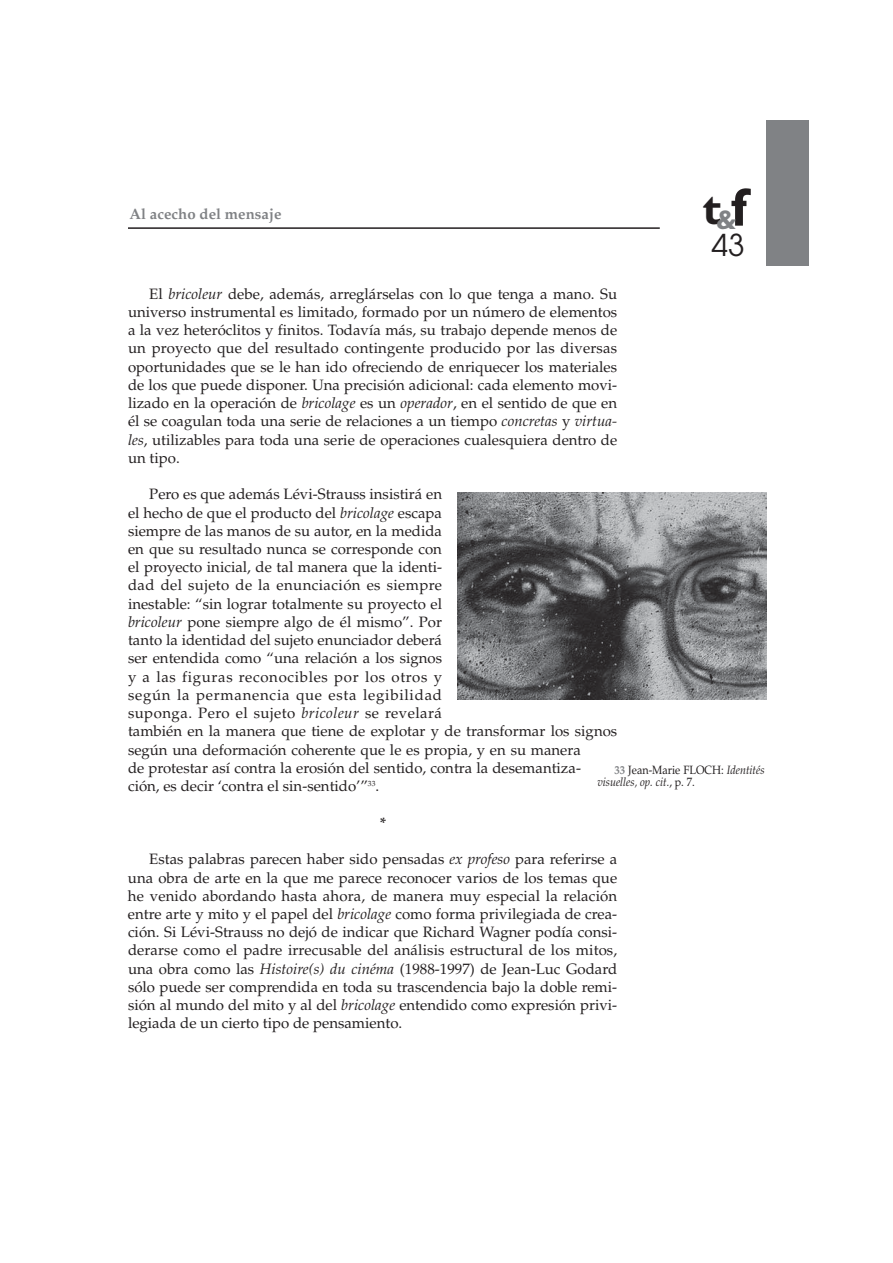
<style>
.page{position:relative;width:893px;height:1263px;background:#fff}
.page>*{position:absolute;margin:0;border:0;box-sizing:border-box;transform-origin:0 0}
.t1{font:700 45px "Gill Sans";color:#231f20}
.t2{font:30px "Avant Garde";color:#231f20}
.t3{font:15px/18.3px "Palatino";color:#231f20;text-align:justify}
.t4{font:700 15px "Palatino";color:#808285}
.t5{font:700 15px "Palatino";color:#231f20}
.t6{font:italic 12px/12px "Palatino";color:#231f20;scale:.9 1}
.s1{font-size:54px}
.s2{font-style:italic}
.s3{font-weight:700;font-style:normal;color:#808285}
.s4{font-style:normal}
</style>
<div class="page">
<div style="left:766px;top:121px;width:42px;height:145px;background:#808285"></div>
<hr style="left:128px;top:227px;width:531px;height:2px;background:#231f20">
<img style="left:457px;top:492px;width:309px;height:207px">
<p class="t4" style="left:129px;top:208px;width:154px">Al acecho del mensaje</p>
<h1 class="t1" style="left:702px;top:193px;width:46px">t<sub>&amp;</sub><span class="s1">f</span></h1>
<h2 class="t2" style="left:711px;top:234px;width:35px">43</h2>
<p class="t3" style="left:128px;top:286px;width:491px;text-indent:21px">El <span class="s2">bricoleur</span> debe, además, arreglárselas con lo que tenga a mano. Su universo instrumental es limitado, formado por un número de elementos a la vez heteróclitos y finitos. Todavía más, su trabajo depende menos de un proyecto que del resultado contingente producido por las diversas oportunidades que se le han ido ofreciendo de enriquecer los materiales de los que puede disponer. Una precisión adicional: cada elemento movi&shy;lizado en la operación de <span class="s2">bricolage</span> es un <span class="s2">operador</span>, en el sentido de que en él se coagulan toda una serie de relaciones a un tiempo <span class="s2">concretas</span> y <span class="s2">virtua&shy;les</span>, utilizables para toda una serie de operaciones cualesquiera dentro de un tipo.</p>
<p class="t3" style="left:128px;top:487px;width:491px;text-align:left;text-indent:21px">Pero es que además Lévi-Strauss insistirá en<br>el hecho de que el producto del <span class="s2">bricolage</span> escapa<br>siempre de las manos de su autor, en la medida<br>en que su resultado nunca se corresponde con<br>el proyecto inicial, de tal manera que la identi-<br>dad del sujeto de la enunciación es siempre<br>inestable: “sin lograr totalmente su proyecto el<br><span class="s2">bricoleur</span> pone siempre algo de él mismo”. Por<br>tanto la identidad del sujeto enunciador deberá<br>ser entendida como “una relación a los signos<br>y a las figuras reconocibles por los otros y<br>según la permanencia que esta legibilidad<br>suponga. Pero el sujeto <span class="s2">bricoleur</span> se revelará<br>también en la manera que tiene de explotar y de transformar los signos según una deformación coherente que le es propia, y en su manera<br>de protestar así contra la erosión del sentido, contra la desemantiza-<br>ción, es decir ‘contra el sin-sentido’”<sup>33</sup>.</p>
<p class="t5" style="left:380px;top:817px;width:8px">*</p>
<p class="t3" style="left:128px;top:852px;width:491px;text-indent:21px">Estas palabras parecen haber sido pensadas <span class="s2">ex profeso</span> para referirse a una obra de arte en la que me parece reconocer varios de los temas que he venido abordando hasta ahora, de manera muy especial la relación entre arte y mito y el papel del <span class="s2">bricolage</span> como forma privilegiada de crea&shy;ción. Si Lévi-Strauss no dejó de indicar que Richard Wagner podía consi&shy;derarse como el padre irrecusable del análisis estructural de los mitos, una obra como las <span class="s2">Histoire(s) du cinéma</span> (1988-1997) de Jean-Luc Godard sólo puede ser comprendida en toda su trascendencia bajo la doble remi&shy;sión al mundo del mito y al del <span class="s2">bricolage</span> entendido como expresión privi&shy;legiada de un cierto tipo de pensamiento.</p>
<p class="t6" style="left:597px;top:765px;width:187px;text-indent:17px"><span class="s3">33</span> <span class="s4">Jean-Marie FLOCH:</span> Identités visuelles, op. cit.<span class="s4">, p. 7.</span></p>
</div>
